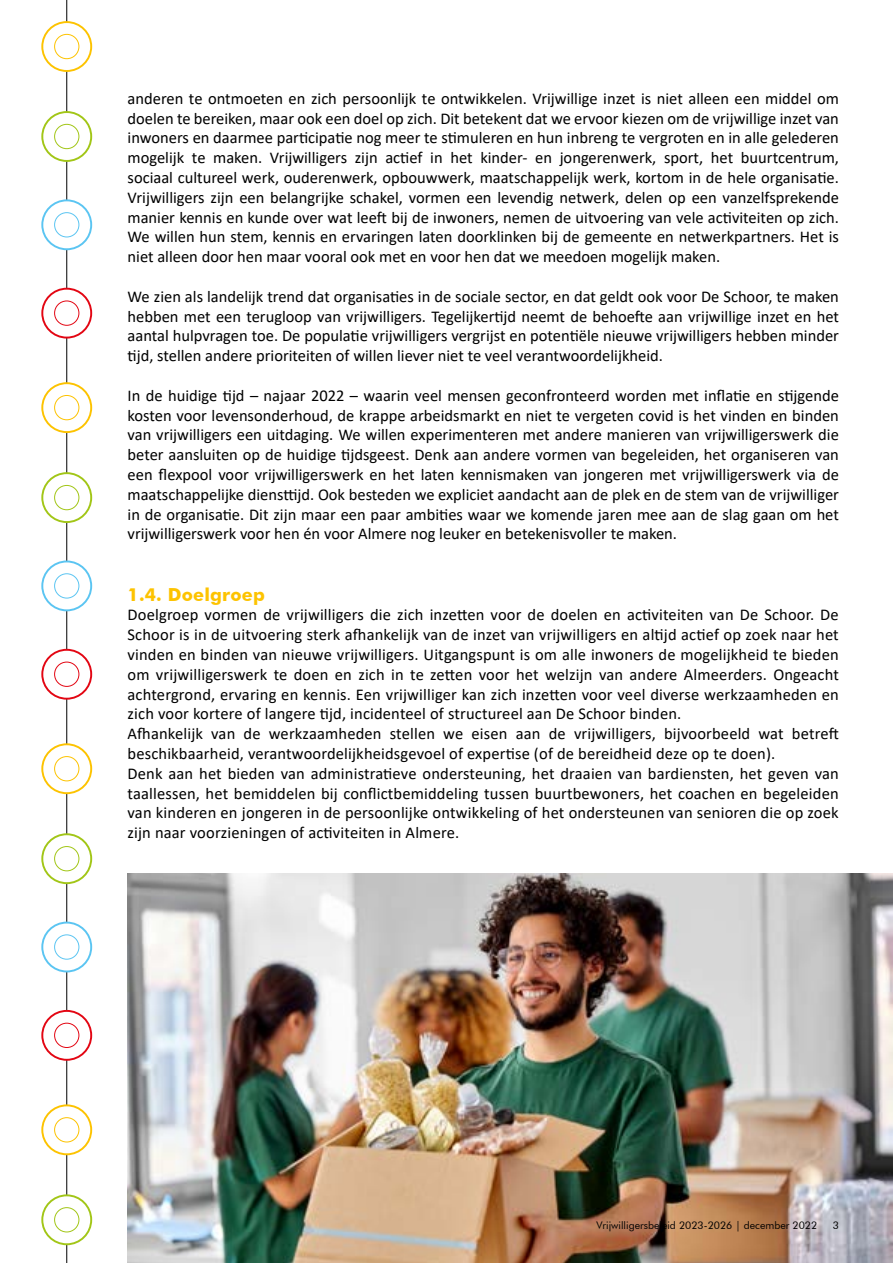
<style>
.page{position:relative;width:893px;height:1263px;background:#fff}
.page>*{position:absolute;margin:0;border:0;box-sizing:border-box;transform-origin:0 0}
.t1{font:700 18px "Futura BT";letter-spacing:.01em;color:#fdc300}
.t2{font:16.5px/19.8px "Calibri";letter-spacing:.01em;color:#000;text-align:justify}
.t3{font:10.5px "Futura BT";color:#000}
</style>
<div class="page">
<hr style="left:66px;top:0;width:1px;height:1263px;background:#000">
<svg style="left:42px;top:1105px;width:49px;height:49px"></svg>
<div style="left:41px;top:1104px;width:51px;height:51px;border:2px solid #fdc300;border-radius:50%"></div>
<div style="left:42px;top:744px;width:49px;height:49px;background:#fff;border-radius:50%"></div>
<div style="left:41px;top:743px;width:51px;height:51px;border:2px solid #fdc300;border-radius:50%"></div>
<div style="left:42px;top:383px;width:49px;height:49px;background:#fff;border-radius:50%"></div>
<div style="left:41px;top:382px;width:51px;height:51px;border:2px solid #fdc300;border-radius:50%"></div>
<div style="left:42px;top:1195px;width:49px;height:49px;background:#fff;border-radius:50%"></div>
<div style="left:41px;top:1194px;width:51px;height:51px;border:2px solid #a2c617;border-radius:50%"></div>
<div style="left:42px;top:834px;width:49px;height:49px;background:#fff;border-radius:50%"></div>
<div style="left:41px;top:833px;width:51px;height:51px;border:2px solid #a2c617;border-radius:50%"></div>
<div style="left:42px;top:473px;width:49px;height:49px;background:#fff;border-radius:50%"></div>
<div style="left:41px;top:472px;width:51px;height:51px;border:2px solid #a2c617;border-radius:50%"></div>
<div style="left:55px;top:1118px;width:24px;height:24px;background:#fff;border-radius:50%"></div>
<div style="left:54px;top:1117px;width:25px;height:25px;border:1px solid #fdc300;border-radius:50%"></div>
<div style="left:54px;top:756px;width:25px;height:25px;border:1px solid #fdc300;border-radius:50%"></div>
<div style="left:54px;top:395px;width:25px;height:25px;border:1px solid #fdc300;border-radius:50%"></div>
<div style="left:54px;top:1207px;width:25px;height:25px;border:1px solid #a2c617;border-radius:50%"></div>
<div style="left:54px;top:846px;width:25px;height:25px;border:1px solid #a2c617;border-radius:50%"></div>
<div style="left:54px;top:485px;width:25px;height:25px;border:1px solid #a2c617;border-radius:50%"></div>
<svg style="left:42px;top:922px;width:49px;height:49px"></svg>
<div style="left:41px;top:921px;width:51px;height:51px;border:2px solid #5bc5f2;border-radius:50%"></div>
<div style="left:42px;top:561px;width:49px;height:49px;background:#fff;border-radius:50%"></div>
<div style="left:41px;top:560px;width:51px;height:51px;border:2px solid #5bc5f2;border-radius:50%"></div>
<div style="left:42px;top:200px;width:49px;height:49px;background:#fff;border-radius:50%"></div>
<div style="left:41px;top:199px;width:51px;height:51px;border:2px solid #5bc5f2;border-radius:50%"></div>
<div style="left:55px;top:935px;width:24px;height:24px;background:#fff;border-radius:50%"></div>
<div style="left:54px;top:934px;width:25px;height:25px;border:1px solid #5bc5f2;border-radius:50%"></div>
<div style="left:54px;top:573px;width:25px;height:25px;border:1px solid #5bc5f2;border-radius:50%"></div>
<div style="left:54px;top:212px;width:25px;height:25px;border:1px solid #5bc5f2;border-radius:50%"></div>
<svg style="left:42px;top:1011px;width:49px;height:49px"></svg>
<div style="left:41px;top:1010px;width:51px;height:51px;border:2px solid #e30613;border-radius:50%"></div>
<svg style="left:42px;top:650px;width:49px;height:49px"></svg>
<div style="left:41px;top:649px;width:51px;height:51px;border:2px solid #e30613;border-radius:50%"></div>
<svg style="left:42px;top:289px;width:49px;height:49px"></svg>
<div style="left:41px;top:288px;width:51px;height:51px;border:2px solid #e30613;border-radius:50%"></div>
<div style="left:55px;top:1023px;width:24px;height:24px;background:#fff;border-radius:50%"></div>
<div style="left:54px;top:1023px;width:25px;height:25px;border:1px solid #e30613;border-radius:50%"></div>
<div style="left:55px;top:662px;width:24px;height:24px;background:#fff;border-radius:50%"></div>
<div style="left:54px;top:662px;width:25px;height:25px;border:1px solid #e30613;border-radius:50%"></div>
<div style="left:55px;top:301px;width:24px;height:24px;background:#fff;border-radius:50%"></div>
<div style="left:54px;top:301px;width:25px;height:25px;border:1px solid #e30613;border-radius:50%"></div>
<div style="left:42px;top:22px;width:49px;height:49px;background:#fff;border-radius:50%"></div>
<div style="left:41px;top:21px;width:51px;height:51px;border:2px solid #fdc300;border-radius:50%"></div>
<div style="left:42px;top:112px;width:49px;height:49px;background:#fff;border-radius:50%"></div>
<div style="left:41px;top:111px;width:51px;height:51px;border:2px solid #a2c617;border-radius:50%"></div>
<div style="left:54px;top:34px;width:25px;height:25px;border:1px solid #fdc300;border-radius:50%"></div>
<div style="left:54px;top:124px;width:25px;height:25px;border:1px solid #a2c617;border-radius:50%"></div>
<img style="left:128px;top:874px;width:765px;height:389px">
<p class="t2" style="left:128px;top:88px;width:713px">anderen te ontmoeten en zich persoonlijk te ontwikkelen. Vrijwillige inzet is niet alleen een middel om doelen te bereiken, maar ook een doel op zich. Dit betekent dat we ervoor kiezen om de vrijwillige inzet van inwoners en daarmee participatie nog meer te stimuleren en hun inbreng te vergroten en in alle gelederen mogelijk te maken. Vrijwilligers zijn actief in het kinder- en jongerenwerk, sport, het buurtcentrum, sociaal cultureel werk, ouderenwerk, opbouwwerk, maatschappelijk werk, kortom in de hele organisatie.<br>Vrijwilligers zijn een belangrijke schakel, vormen een levendig netwerk, delen op een vanzelfsprekende manier kennis en kunde over wat leeft bij de inwoners, nemen de uitvoering van vele activiteiten op zich.<br>We willen hun stem, kennis en ervaringen laten doorklinken bij de gemeente en netwerkpartners. Het is niet alleen door hen maar vooral ook met en voor hen dat we meedoen mogelijk maken.</p>
<p class="t2" style="left:128px;top:286px;width:713px">We zien als landelijk trend dat organisaties in de sociale sector, en dat geldt ook voor De Schoor, te maken hebben met een terugloop van vrijwilligers. Tegelijkertijd neemt de behoefte aan vrijwillige inzet en het aantal hulpvragen toe. De populatie vrijwilligers vergrijst en potentiële nieuwe vrijwilligers hebben minder tijd, stellen andere prioriteiten of willen liever niet te veel verantwoordelijkheid.</p>
<p class="t2" style="left:128px;top:385px;width:713px">In de huidige tijd – najaar 2022 – waarin veel mensen geconfronteerd worden met inflatie en stijgende kosten voor levensonderhoud, de krappe arbeidsmarkt en niet te vergeten covid is het vinden en binden van vrijwilligers een uitdaging. We willen experimenteren met andere manieren van vrijwilligerswerk die beter aansluiten op de huidige tijdsgeest. Denk aan andere vormen van begeleiden, het organiseren van een flexpool voor vrijwilligerswerk en het laten kennismaken van jongeren met vrijwilligerswerk via de maatschappelijke diensttijd. Ook besteden we expliciet aandacht aan de plek en de stem van de vrijwilliger in de organisatie. Dit zijn maar een paar ambities waar we komende jaren mee aan de slag gaan om het vrijwilligerswerk voor hen én voor Almere nog leuker en betekenisvoller te maken.</p>
<p class="t1" style="left:128px;top:583px;width:139px">1.4. Doelgroep</p>
<p class="t2" style="left:128px;top:605px;width:713px;text-align:left">Doelgroep vormen de vrijwilligers die zich inzetten voor de doelen en activiteiten van De Schoor. De Schoor is in de uitvoering sterk afhankelijk van de inzet van vrijwilligers en altijd actief op zoek naar het vinden en binden van nieuwe vrijwilligers. Uitgangspunt is om alle inwoners de mogelijkheid te bieden om vrijwilligerswerk te doen en zich in te zetten voor het welzijn van andere Almeerders. Ongeacht achtergrond, ervaring en kennis. Een vrijwilliger kan zich inzetten voor veel diverse werkzaamheden en zich voor kortere of langere tijd, incidenteel of structureel aan De Schoor binden.<br>Afhankelijk van de werkzaamheden stellen we eisen aan de vrijwilligers, bijvoorbeeld wat betreft beschikbaarheid, verantwoordelijkheidsgevoel of expertise (of de bereidheid deze op te doen).<br>Denk aan het bieden van administratieve ondersteuning, het draaien van bardiensten, het geven van taallessen, het bemiddelen bij conflictbemiddeling tussen buurtbewoners, het coachen en begeleiden van kinderen en jongeren in de persoonlijke ontwikkeling of het ondersteunen van senioren die op zoek zijn naar voorzieningen of activiteiten in Almere.</p>
<p class="t3" style="left:596px;top:1218px;width:222px">Vrijwilligersbeleid 2023-2026 | december 2022</p>
<p class="t3" style="left:833px;top:1218px;width:8px">3</p>
</div>
